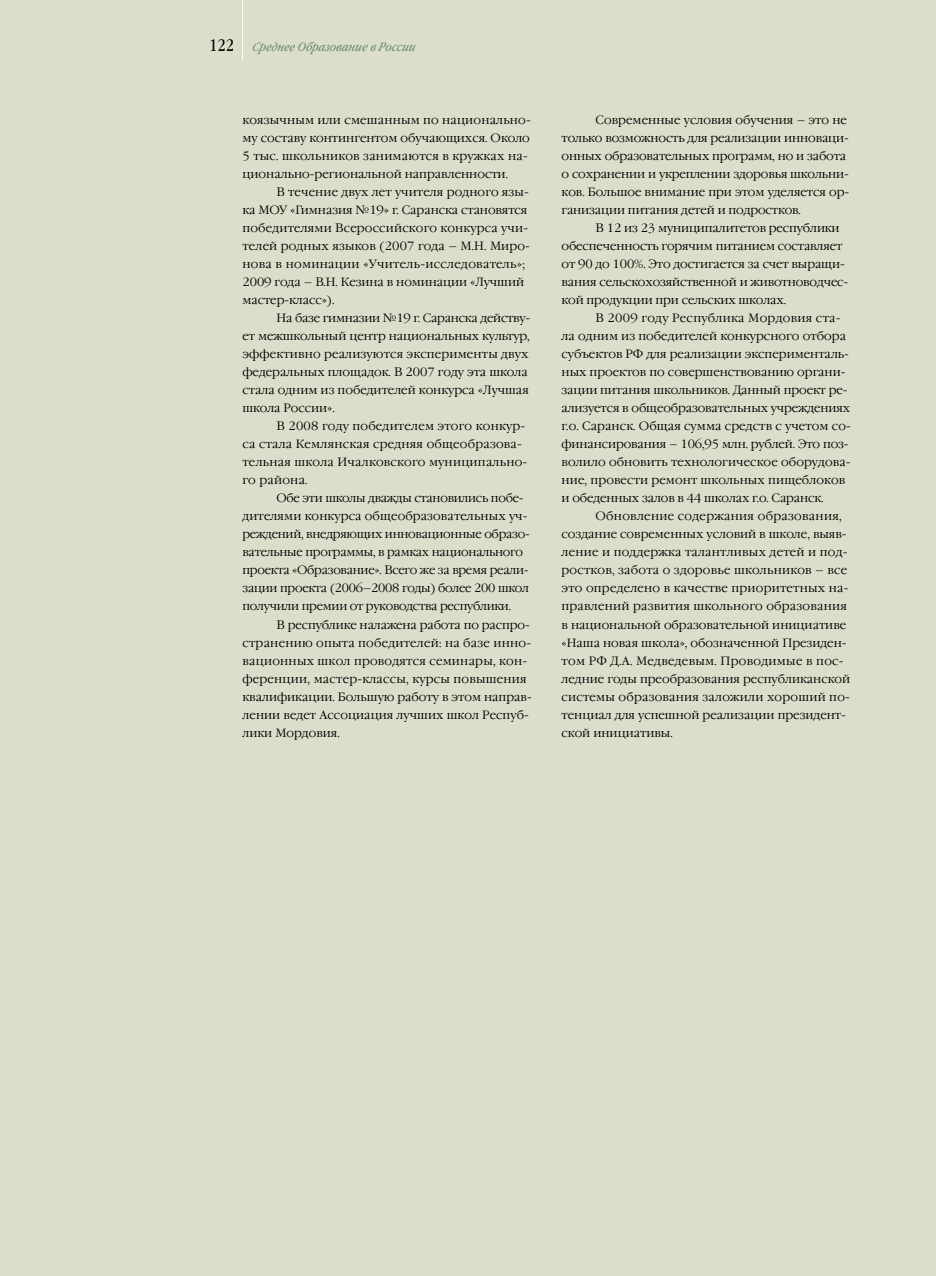
<style>
.page{position:relative;width:936px;height:1276px;background:#fff}
.page>*{position:absolute;margin:0;border:0;box-sizing:border-box;transform-origin:0 0}
.t1{font:300 12px/18px "Garamond C";color:#000}
.t2{font:300 12px/18px "Garamond C";letter-spacing:.02em;color:#000}
.t3{font:300 12px/18px "Garamond C";letter-spacing:-.02em;color:#000}
.t4{font:italic 12px "Garamond Book Narrow C";letter-spacing:.01em;color:#6a866c}
.s1{font-style:normal;font-size:16.5px;color:#000}
</style>
<div class="page">
<div style="left:0;top:0;width:935px;height:1276px;background:#dbdeca"></div>
<hr style="left:242px;top:0;width:1px;height:60px;background:#fff">
<p class="t4" style="left:209px;top:40px;width:210px"><span class="s1">1 2 2</span> Среднее Образование в России</p>
<p class="t1" style="left:242px;top:112px;width:290px">коязычным или смешанным по национально&shy;му составу контингентом обучающихся. Около 5 тыс. школьников занимаются в кружках на&shy;ционально-региональной направленности.</p>
<p class="t1" style="left:242px;top:184px;width:289px;text-indent:34px">В течение двух лет учителя родного язы&shy;ка МОУ «Гимназия №19» г. Саранска становятся победителями Всероссийского конкурса учи&shy;телей родных языков (2007 года – М.Н. Миро&shy;нова в номинации «Учитель-исследователь»; 2009 года – В.Н. Кезина в номинации «Лучший мастер-класс»).</p>
<p class="t1" style="left:242px;top:310px;width:289px;text-indent:34px">На базе гимназии №19 г. Саранска действу&shy;ет межшкольный центр национальных культур, эффективно реализуются эксперименты двух федеральных площадок. В 2007 году эта школа стала одним из победителей конкурса «Лучшая школа России».</p>
<p class="t2" style="left:242px;top:418px;width:286px;text-indent:34px">В 2008 году победителем этого конкур&shy;са стала Кемлянская средняя общеобразова&shy;тельная школа Ичалковского муниципально&shy;го района.</p>
<p class="t3" style="left:242px;top:490px;width:289px;text-indent:34px">Обе эти школы дважды становились побе&shy;дителями конкурса общеобразовательных уч&shy;реждений, внедряющих инновационные образо&shy;вательные программы, в рамках национального проекта «Образование». Всего же за время реали&shy;зации проекта (2006–2008 годы) более 200 школ получили премии от руководства республики.</p>
<p class="t1" style="left:242px;top:616px;width:291px;text-indent:34px">В республике налажена работа по распро&shy;странению опыта победителей: на базе инно&shy;вационных школ проводятся семинары, кон&shy;ференции, мастер-классы, курсы повышения квалификации. Большую работу в этом направ&shy;лении ведет Ассоциация лучших школ Респуб&shy;лики Мордовия.</p>
<p class="t1" style="left:561px;top:112px;width:289px;text-indent:34px">Современные условия обучения – это не только возможность для реализации инноваци&shy;онных образовательных программ, но и забота о сохранении и укреплении здоровья школьни&shy;ков. Большое внимание при этом уделяется ор&shy;ганизации питания детей и подростков.</p>
<p class="t1" style="left:561px;top:220px;width:288px;text-indent:34px">В 12 из 23 муниципалитетов республики обеспеченность горячим питанием составляет от 90 до 100%. Это достигается за счет выращи&shy;вания сельскохозяйственной и животноводчес&shy;кой продукции при сельских школах.</p>
<p class="t1" style="left:561px;top:310px;width:291px;text-indent:34px">В 2009 году Республика Мордовия ста&shy;ла одним из победителей конкурсного отбора субъектов РФ для реализации эксперименталь&shy;ных проектов по совершенствованию органи&shy;зации питания школьников. Данный проект ре&shy;ализуется в общеобразовательных учреждениях г.о. Саранск. Общая сумма средств с учетом со&shy;финансирования – 106,95 млн. рублей. Это поз&shy;волило обновить технологическое оборудова&shy;ние, провести ремонт школьных пищеблоков и обеденных залов в 44 школах г.о. Саранск.</p>
<p class="t2" style="left:561px;top:508px;width:290px;text-indent:34px">Обновление содержания образования, создание современных условий в школе, выяв&shy;ление и поддержка талантливых детей и под&shy;ростков, забота о здоровье школьников – все это определено в качестве приоритетных на&shy;правлений развития школьного образования в национальной образовательной инициативе «Наша новая школа», обозначенной Президен&shy;том РФ Д.А. Медведевым. Проводимые в пос&shy;ледние годы преобразования республиканской системы образования заложили хороший по&shy;тенциал для успешной реализации президент&shy;ской инициативы.</p>
</div>
